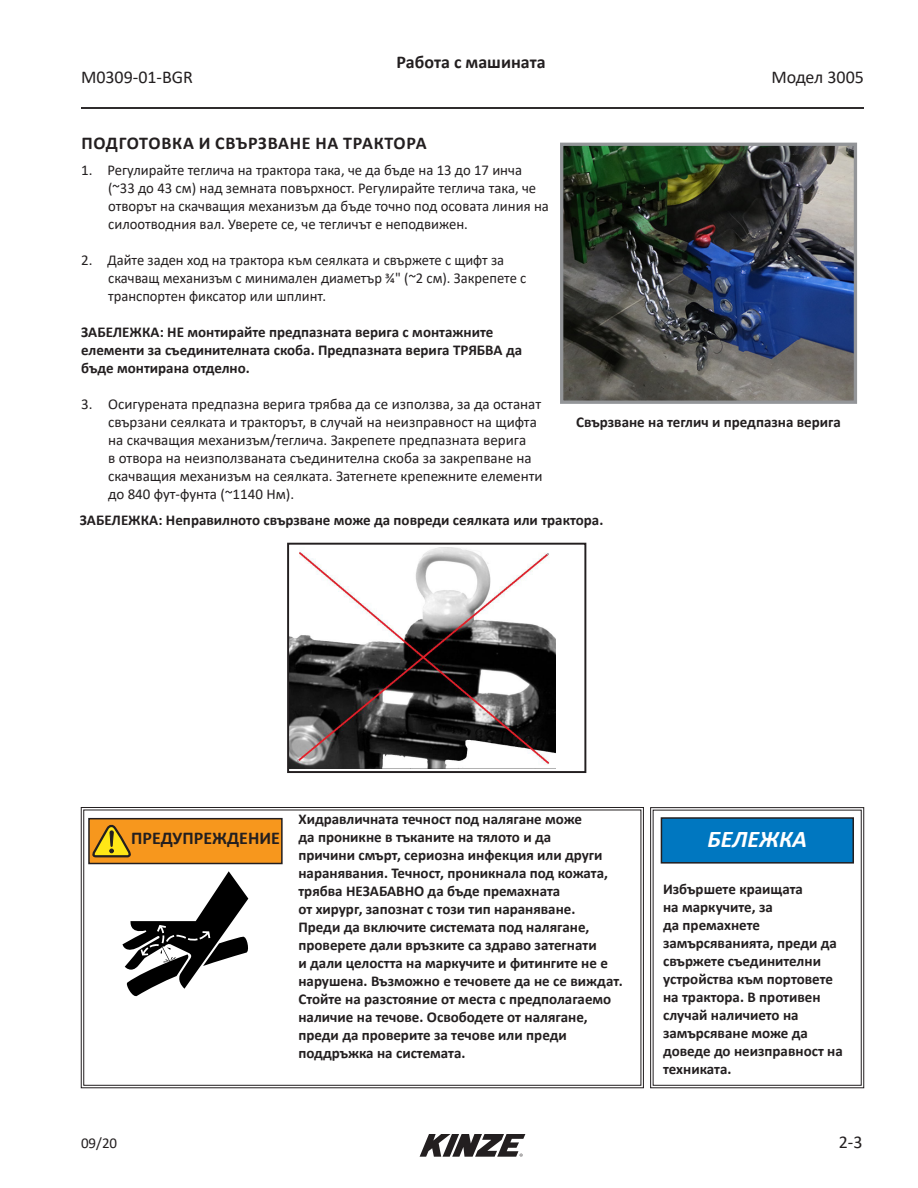
<style>
.page{position:relative;width:918px;height:1188px;background:#fff}
.page>*{position:absolute;margin:0;border:0;box-sizing:border-box;transform-origin:0 0}
.t1{font:italic 700 24px "Calibri";color:#fff}
.Operation_Description_Header-machine_ope{font:700 18px "Calibri";letter-spacing:.04em;color:#231f20}
.t2{font:18px "Calibri";color:#231f20}
.Parts_Page_Header{font:700 18px "Calibri";color:#231f20}
.Operation_Description_Header-machine_ope-2{font:700 18px "Calibri";color:#231f20}
.Warning_Danger_Caution_-_centered{font:700 15px/18px "Calibri";color:#231f20}
.numbered_bullets_text{font:15px/18px "Calibri";color:#231f20}
.paragraph_text_-_full_page{font:700 15px/18px "Calibri";color:#231f20}
</style>
<div class="page">
<hr style="left:81px;top:107px;width:783px;height:2px;background:#231f20">
<svg style="left:420px;top:1134px;width:105px;height:23px"></svg>
<svg style="left:650px;top:807px;width:214px;height:281px"></svg>
<div style="left:653px;top:810px;width:209px;height:276px;border:1px solid #231f20"></div>
<div style="left:661px;top:818px;width:192px;height:45px;background:#0077c0"></div>
<div style="left:661px;top:817px;width:193px;height:47px;border:2px solid #231f20"></div>
<svg style="left:81px;top:807px;width:563px;height:281px"></svg>
<div style="left:83px;top:810px;width:558px;height:276px;border:1px solid #231f20"></div>
<div style="left:89px;top:819px;width:193px;height:45px;background:#f7971d"></div>
<div style="left:88px;top:818px;width:195px;height:46px;border:2px solid #231f20"></div>
<svg style="left:92px;top:824px;width:158px;height:174px"></svg>
<svg style="left:259px;top:1007px;width:7px;height:7px"></svg>
<img style="left:290px;top:547px;width:265px;height:222px">
<div style="left:287px;top:543px;width:299px;height:230px;border:2px solid #231f20"></div>
<img style="left:564px;top:147px;width:289px;height:253px">
<div style="left:560px;top:143px;width:297px;height:261px;border:3px solid #939598"></div>
<p class="Parts_Page_Header" style="left:396px;top:49px;width:151px">Работа с машината</p>
<p class="t2" style="left:81px;top:64px;width:114px">M0309-01-BGR</p>
<p class="t2" style="left:771px;top:64px;width:94px">Модел 3005</p>
<p class="Operation_Description_Header-machine_ope" style="left:82px;top:130px;width:347px">ПОДГОТОВКА И СВЪРЗВАНЕ НА ТРАКТОРА</p>
<p class="numbered_bullets_text" style="left:108px;top:161px;width:442px;text-indent:-27px">1. Регулирайте теглича на трактора така, че да бъде на 13 до 17 инча (~33 до 43 см) над земната повърхност. Регулирайте теглича така, че отворът на скачващия механизъм да бъде точно под осовата линия на силоотводния вал. Уверете се, че тегличът е неподвижен.</p>
<p class="numbered_bullets_text" style="left:108px;top:251px;width:420px;text-indent:-27px">2. Дайте заден ход на трактора към сеялката и свържете с щифт за скачващ механизъм с минимален диаметър ¾" (~2 см). Закрепете с транспортен фиксатор или шплинт.</p>
<p class="paragraph_text_-_full_page" style="left:81px;top:323px;width:442px">ЗАБЕЛЕЖКА: НЕ монтирайте предпазната верига с монтажните елементи за съединителната скоба. Предпазната верига ТРЯБВА да бъде монтирана отделно.</p>
<p class="numbered_bullets_text" style="left:108px;top:395px;width:436px;text-indent:-27px">3. Осигурената предпазна верига трябва да се използва, за да останат свързани сеялката и тракторът, в случай на неизправност на щифта на скачващия механизъм/теглича. Закрепете предпазната верига<br>в отвора на неизползваната съединителна скоба за закрепване на скачващия механизъм на сеялката. Затегнете крепежните елементи до 840 фут-фунта (~1140 Нм).</p>
<p class="Warning_Danger_Caution_-_centered" style="left:576px;top:413px;width:266px">Свързване на теглич и предпазна верига</p>
<p class="paragraph_text_-_full_page" style="left:80px;top:511px;width:525px">ЗАБЕЛЕЖКА: Неправилното свързване може да повреди сеялката или трактора.</p>
<p class="Operation_Description_Header-machine_ope-2" style="left:131px;top:825px;width:150px">ПРЕДУПРЕЖДЕНИЕ</p>
<p class="Warning_Danger_Caution_-_centered" style="left:298px;top:810px;width:326px">Хидравличната течност под налягане може<br>да проникне в тъканите на тялото и да<br>причини смърт, сериозна инфекция или други наранявания. Течност, проникнала под кожата, трябва НЕЗАБАВНО да бъде премахната<br>от хирург, запознат с този тип нараняване.<br>Преди да включите системата под налягане, проверете дали връзките са здраво затегнати<br>и дали целостта на маркучите и фитингите не е нарушена. Възможно е течовете да не се виждат.<br>Стойте на разстояние от места с предполагаемо наличие на течове. Освободете от налягане, преди да проверите за течове или преди поддръжка на системата.</p>
<p class="t1" style="left:708px;top:822px;width:101px">БЕЛЕЖКА</p>
<p class="Warning_Danger_Caution_-_centered" style="left:663px;top:880px;width:181px">Избършете краищата<br>на маркучите, за<br>да премахнете замърсяванията, преди да свържете съединителни устройства към портовете на трактора. В противен случай наличието на замърсяване може да доведе до неизправност на техниката.</p>
<p class="numbered_bullets_text" style="left:81px;top:1133px;width:38px">09/20</p>
<p class="t2" style="left:839px;top:1129px;width:25px">2-3</p>
</div>
